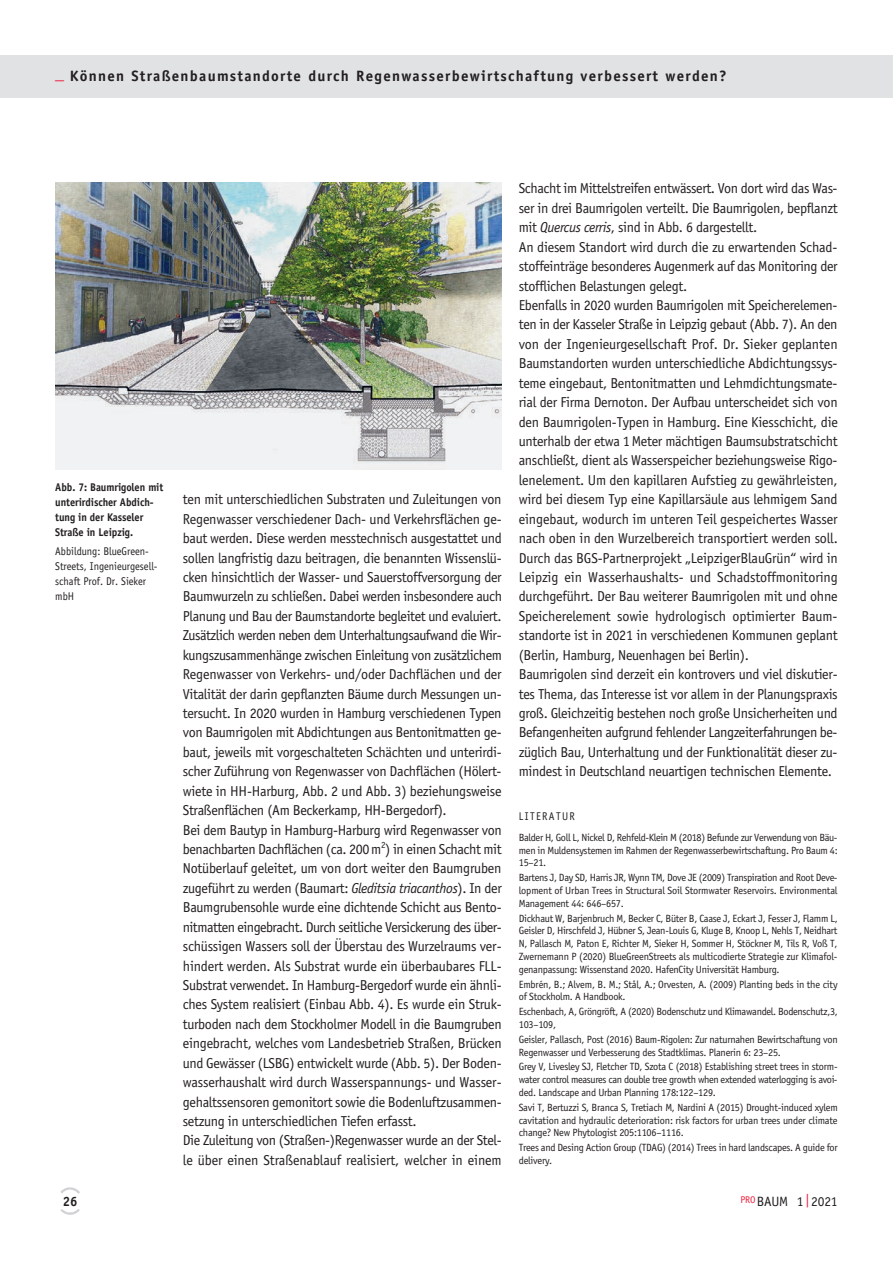
<style>
.page{position:relative;width:893px;height:1263px;background:#fff}
.page>*{position:absolute;margin:0;border:0;box-sizing:border-box;transform-origin:0 0}
.t1{font:700 15px "Officina Sans";letter-spacing:.085em;color:#231f20}
.t2{font:14.4px/19.5px "Officina Sans";letter-spacing:-.025em;color:#231f20}
.t3{font:13.5px "Officina Sans";letter-spacing:-.015em;color:#231f20}
.t4{font:700 13.5px "Officina Sans";color:#231f20}
.t5{font:700 11.25px/15px "Officina Sans";letter-spacing:-.005em;color:#231f20;scale:.92 1}
.t6{font:11.25px/15px "Officina Sans";letter-spacing:-.005em;color:#231f20;scale:.92 1}
.t7{font:11.25px "Officina Sans";letter-spacing:.135em;color:#231f20;scale:.92 1}
.t8{font:10.5px/12.8px "Officina Sans";letter-spacing:-.025em;color:#231f20;text-align:justify}
.s1{font-size:18px;color:#ed1a3a}
.s2{font-style:italic}
.s3{color:#ed1a3a}
</style>
<div class="page">
<div style="left:0;top:55px;width:893px;height:43px;background:#e1e2e4"></div>
<img style="left:60px;top:1209px;width:20px;height:6px">
<img style="left:60px;top:1188px;width:20px;height:6px">
<img style="left:55px;top:183px;width:447px;height:286px">
<p class="t1" style="left:55px;top:66px;width:673px"><span class="s1">_</span> Können Straßenbaumstandorte durch Regenwasser bewirt schaftung verbessert werden?</p>
<p class="t5" style="left:55px;top:480px;width:119px">Abb. 7: Baumrigolen mit unterirdischer Abdich&shy;tung in der Kasseler<br>Straße in Leipzig.</p>
<p class="t6" style="left:55px;top:544px;width:113px">Abbildung: BlueGreen-<br>Streets, Ingenieurgesell&shy;schaft Prof. Dr. Sieker mbH</p>
<p class="t2" style="left:183px;top:490px;width:321px">ten mit unterschiedlichen Substraten und Zuleitungen von Regenwasser verschiedener Dach- und Verkehrsflächen ge&shy;baut werden. Diese werden messtechnisch ausgestattet und sollen langfristig dazu beitragen, die benannten Wissenslü&shy;cken hinsichtlich der Wasser- und Sauerstoffversorgung der Baumwurzeln zu schließen. Dabei werden insbesondere auch Planung und Bau der Baumstandorte begleitet und evaluiert.<br>Zusätzlich werden neben dem Unterhaltungsaufwand die Wir&shy;kungszusammenhänge zwischen Einleitung von zusätzlichem Regenwasser von Verkehrs- und/oder Dachflächen und der Vitalität der darin gepflanzten Bäume durch Messungen un&shy;tersucht. In 2020 wurden in Hamburg verschiedenen Typen von Baumrigolen mit Abdichtungen aus Bentonitmatten ge&shy;baut, jeweils mit vorgeschalteten Schächten und unterirdi&shy;scher Zuführung von Regenwasser von Dachflächen (Hölert&shy;wiete in HH-Harburg, Abb. 2 und Abb. 3) beziehungsweise Straßenflächen (Am Beckerkamp, HH-Bergedorf).<br>Bei dem Bautyp in Hamburg-Harburg wird Regenwasser von benachbarten Dachflächen (ca. 200 m<sup>2</sup>) in einen Schacht mit Notüberlauf geleitet, um von dort weiter den Baumgruben zugeführt zu werden (Baumart: <span class="s2">Gleditsia triacanthos</span>). In der Baumgrubensohle wurde eine dichtende Schicht aus Bento&shy;nitmatten eingebracht. Durch seitliche Versickerung des über&shy;schüssigen Wassers soll der Überstau des Wurzelraums ver&shy;hindert werden. Als Substrat wurde ein überbaubares FLL-Substrat verwendet. In Hamburg-Bergedorf wurde ein ähnli&shy;ches System realisiert (Einbau Abb. 4). Es wurde ein Struk&shy;turboden nach dem Stockholmer Modell in die Baumgruben eingebracht, welches vom Landesbetrieb Straßen, Brücken und Gewässer (LSBG) entwickelt wurde (Abb. 5). Der Boden&shy;wasserhaushalt wird durch Wasserspannungs- und Wasser&shy;gehaltssensoren gemonitort sowie die Bodenluftzusammen&shy;setzung in unterschiedlichen Tiefen erfasst.<br>Die Zuleitung von (Straßen-)Regenwasser wurde an der Stel&shy;le über einen Straßenablauf realisiert, welcher in einem</p>
<p class="t2" style="left:519px;top:179px;width:321px">Schacht im Mittelstreifen entwässert. Von dort wird das Was&shy;ser in drei Baumrigolen verteilt. Die Baumrigolen, bepflanzt mit <span class="s2">Quercus cerris</span>, sind in Abb. 6 dargestellt.<br>An diesem Standort wird durch die zu erwartenden Schad&shy;stoffeinträge besonderes Augenmerk auf das Monitoring der stofflichen Belastungen gelegt.<br>Ebenfalls in 2020 wurden Baumrigolen mit Speicherelemen&shy;ten in der Kasseler Straße in Leipzig gebaut (Abb. 7). An den von der Ingenieurgesellschaft Prof. Dr. Sieker geplanten Baumstandorten wurden unterschiedliche Abdichtungssys&shy;teme eingebaut, Bentonitmatten und Lehmdichtungsmate&shy;rial der Firma Dernoton. Der Aufbau unterscheidet sich von den Baumrigolen-Typen in Hamburg. Eine Kiesschicht, die unterhalb der etwa 1 Meter mächtigen Baumsubstratschicht anschließt, dient als Wasserspeicher beziehungsweise Rigo&shy;lenelement. Um den kapillaren Aufstieg zu gewährleisten, wird bei diesem Typ eine Kapillarsäule aus lehmigem Sand eingebaut, wodurch im unteren Teil gespeichertes Wasser nach oben in den Wurzelbereich transportiert werden soll.<br>Durch das BGS-Partnerprojekt „LeipzigerBlauGrün“ wird in Leipzig ein Wasserhaushalts- und Schadstoffmonitoring durchgeführt. Der Bau weiterer Baumrigolen mit und ohne Speicherelement sowie hydrologisch optimierter Baum&shy;standorte ist in 2021 in verschiedenen Kommunen geplant (Berlin, Hamburg, Neuenhagen bei Berlin).<br>Baumrigolen sind derzeit ein kontrovers und viel diskutier&shy;tes Thema, das Interesse ist vor allem in der Planungspraxis groß. Gleichzeitig bestehen noch große Unsicherheiten und Befangenheiten aufgrund fehlender Langzeiterfahrungen be&shy;züglich Bau, Unterhaltung und der Funktionalität dieser zu&shy;mindest in Deutschland neuartigen technischen Elemente.</p>
<p class="t7" style="left:519px;top:809px;width:63px">LITERATUR</p>
<p class="t8" style="left:519px;top:831px;width:321px">Balder H, Goll L, Nickel D, Rehfeld-Klein M (2018) Befunde zur Verwendung von Bäu&shy;men in Muldensystemen im Rahmen der Regenwasserbewirtschaftung. Pro Baum 4:<br>15–21.</p>
<p class="t8" style="left:519px;top:871px;width:320px">Bartens J, Day SD, Harris JR, Wynn TM, Dove JE (2009) Transpiration and Root Deve&shy;lopment of Urban Trees in Structural Soil Stormwater Reservoirs. Environmental Management 44: 646–657.</p>
<p class="t8" style="left:519px;top:912px;width:320px">Dickhaut W, Barjenbruch M, Becker C, Büter B, Caase J, Eckart J, Fesser J, Flamm L, Geisler D, Hirschfeld J, Hübner S, Jean-Louis G, Kluge B, Knoop L, Nehls T, Neidhart N, Pallasch M, Paton E, Richter M, Sieker H, Sommer H, Stöckner M, Tils R, Voß T, Zwernemann P (2020) BlueGreenStreets als multicodierte Strategie zur Klimafol&shy;genanpassung: Wissenstand 2020. HafenCity Universität Hamburg.</p>
<p class="t8" style="left:519px;top:978px;width:320px">Embrén, B.; Alvem, B. M.; Stål, A.; Orvesten, A. (2009) Planting beds in the city of Stockholm. A Handbook.</p>
<p class="t8" style="left:519px;top:1005px;width:321px">Eschenbach, A, Gröngröft, A (2020) Bodenschutz und Klimawandel. Bodenschutz,3,<br>103–109,</p>
<p class="t8" style="left:519px;top:1033px;width:320px">Geisler, Pallasch, Post (2016) Baum-Rigolen: Zur naturnahen Bewirtschaftung von<br>Regenwasser und Verbesserung des Stadtklimas. Planerin 6: 23–25.</p>
<p class="t8" style="left:519px;top:1060px;width:320px">Grey V, Livesley SJ, Fletcher TD, Szota C (2018) Establishing street trees in storm&shy;water control measures can double tree growth when extended waterlogging is avoi&shy;ded. Landscape and Urban Planning 178:122–129.</p>
<p class="t8" style="left:519px;top:1101px;width:321px">Savi T, Bertuzzi S, Branca S, Tretiach M, Nardini A (2015) Drought-induced xylem cavitation and hydraulic deterioration: risk factors for urban trees under climate change? New Phytologist 205:1106–1116.</p>
<p class="t8" style="left:519px;top:1141px;width:320px">Trees and Desing Action Group (TDAG) (2014) Trees in hard landscapes. A guide for delivery.</p>
<p class="t4" style="left:63px;top:1193px;width:16px">26</p>
<p class="t3" style="left:741px;top:1193px;width:99px"><sup>PRO</sup>BAUM 1 <span class="s3">|</span> 2021</p>
</div>
